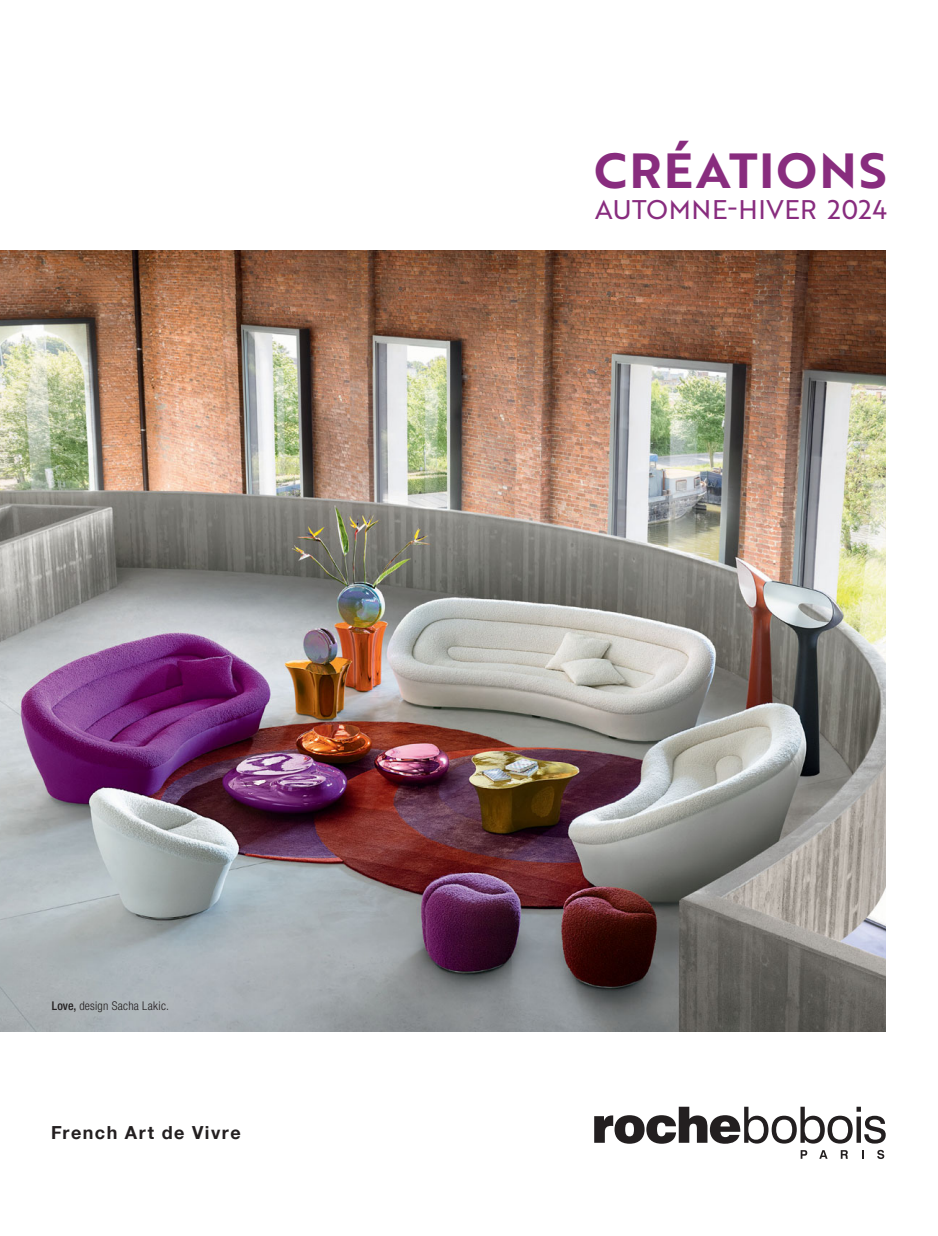
<style>
.page{position:relative;width:938px;height:1236px;background:#fff}
.page>*{position:absolute;margin:0;border:0;box-sizing:border-box;transform-origin:0 0}
.t1{font:48px "Brother 1816 Bold";letter-spacing:.04em;color:#882c7e}
.t2{font:26.25px "Brother 1816 Regular";letter-spacing:.02em;color:#882c7e}
.t3{font:700 18px "Helvetica Neue LT Com";letter-spacing:.08em;color:#231f20}
.t4{font:300 condensed 12px "Helvetica Neue LT Com";letter-spacing:.02em;color:#231f20}
.s1{font-weight:500}
</style>
<div class="page">
<img style="left:0;top:250px;width:886px;height:781px">
<svg style="left:594px;top:1106px;width:292px;height:37px"></svg>
<svg style="left:801px;top:1150px;width:6px;height:8px"></svg>
<svg style="left:819px;top:1150px;width:9px;height:8px"></svg>
<svg style="left:841px;top:1150px;width:7px;height:8px"></svg>
<svg style="left:877px;top:1149px;width:7px;height:10px"></svg>
<p class="t4" style="left:52px;top:1001px;width:119px"><span class="s1">Love,</span> design Sacha Lakic.</p>
<h3 class="t3" style="left:51px;top:1126px;width:191px">French Art de Vivre</h3>
<h1 class="t1" style="left:594px;top:143px;width:294px">CRÉATIONS</h1>
<h2 class="t2" style="left:595px;top:194px;width:293px">AUTOMNE-HIVER 2024</h2>
</div>
